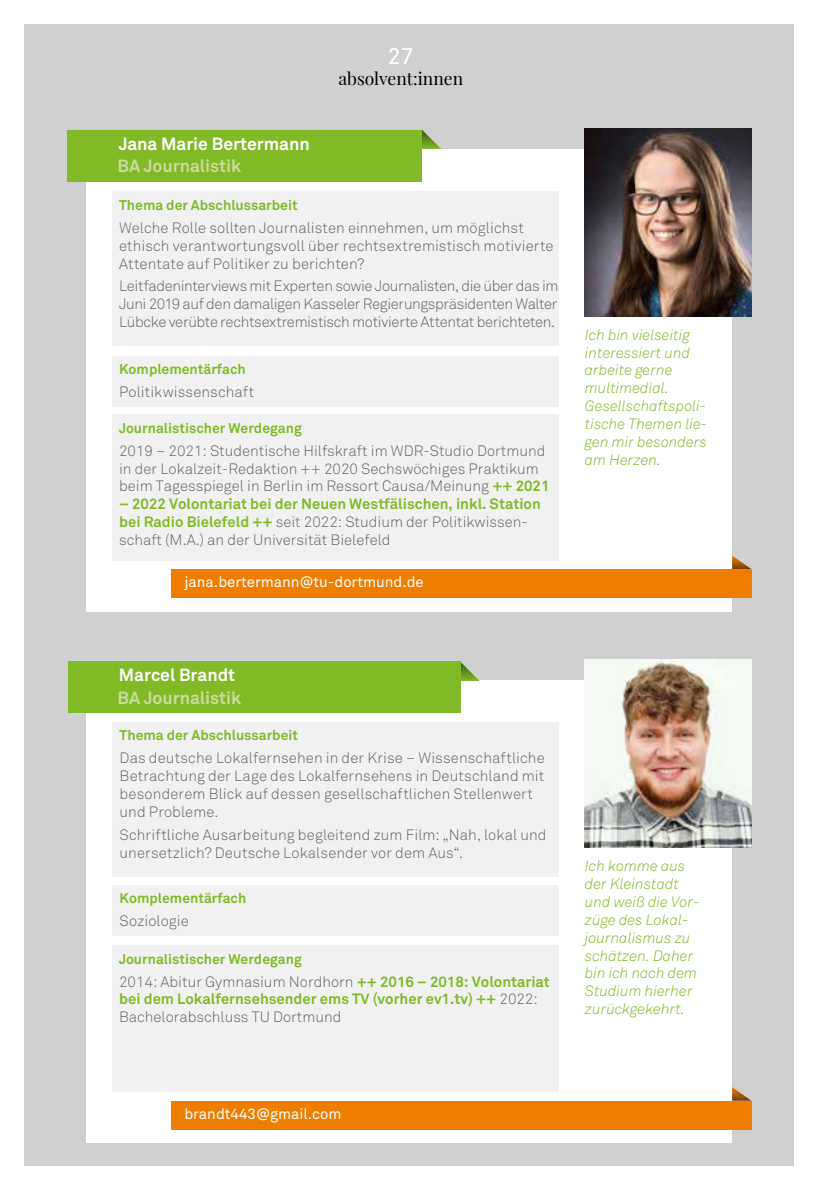
<style>
.page{position:relative;width:819px;height:1191px;background:#fff}
.page>*{position:absolute;margin:0;border:0;box-sizing:border-box;transform-origin:0 0}
.t1{font:22.75px "Akkurat Std";color:#fff}
.t2{font:700 17.5px "Akkurat Std";color:#fff}
.t3{font:700 17.5px "Akkurat Std";color:#c7dd9b}
.t4{font:17.5px "Playfair Display";color:#000}
.t5{font:300 14.88px/17.8px "Akkurat Std";letter-spacing:.005em;color:#646363}
.t6{font:700 14.88px/17.8px "Akkurat Std";color:#80ba27}
.t7{font:italic 300 14.88px/17.8px "Akkurat Std";color:#80ba27}
.t8{font:14.88px "Akkurat Std";color:#fff}
.t9{font:700 14px "Akkurat Std";color:#80ba27}
.s1{font-weight:700;color:#80ba27}
.s2{font-weight:300;color:#646363}
</style>
<div class="page">
<div style="left:25px;top:25px;width:769px;height:1141px;background:#d0d0d0"></div>
<div style="left:87px;top:680px;width:645px;height:462px;background:#fff"></div>
<svg style="left:732px;top:1087px;width:19px;height:13px"></svg>
<svg style="left:460px;top:661px;width:19px;height:20px"></svg>
<img style="left:585px;top:660px;width:166px;height:187px">
<div style="left:171px;top:1100px;width:580px;height:29px;background:#ef7d00"></div>
<div style="left:68px;top:661px;width:392px;height:52px;background:#80ba27"></div>
<div style="left:112px;top:945px;width:446px;height:147px;background:#f1f1f1"></div>
<div style="left:112px;top:722px;width:447px;height:154px;background:#f1f1f1"></div>
<div style="left:112px;top:884px;width:447px;height:51px;background:#f1f1f1"></div>
<div style="left:87px;top:149px;width:645px;height:462px;background:#fff"></div>
<svg style="left:732px;top:555px;width:19px;height:14px"></svg>
<svg style="left:422px;top:130px;width:19px;height:19px"></svg>
<div style="left:171px;top:569px;width:580px;height:29px;background:#ef7d00"></div>
<div style="left:68px;top:130px;width:354px;height:51px;background:#80ba27"></div>
<div style="left:112px;top:192px;width:446px;height:154px;background:#f1f1f1"></div>
<div style="left:112px;top:414px;width:446px;height:147px;background:#f1f1f1"></div>
<div style="left:112px;top:356px;width:446px;height:51px;background:#f1f1f1"></div>
<img style="left:584px;top:128px;width:167px;height:188px">
<p class="t2" style="left:119px;top:133px;width:192px">Jana Marie Bertermann</p>
<h1 class="t1" style="left:388px;top:43px;width:27px">27</h1>
<p class="t4" style="left:338px;top:68px;width:126px">absolvent:innen</p>
<p class="t3" style="left:117px;top:155px;width:125px">BA Journalistik</p>
<p class="t9" style="left:119px;top:196px;width:180px">Thema der Abschlussarbeit</p>
<p class="t5" style="left:119px;top:219px;width:436px">Welche Rolle sollten Journalisten einnehmen, um möglichst ethisch verantwortungsvoll über rechtsextremistisch motivierte<br>Attentate auf Politiker zu berichten?</p>
<p class="t5" style="left:119px;top:277px;width:441px;text-align:justify">Leitfadeninterviews mit Experten sowie Journalisten, die über das im Juni 2019 auf den damaligen Kasseler Regierungspräsidenten Walter Lübcke verübte rechtsextremistisch motivierte Attentat berichteten.</p>
<p class="t9" style="left:119px;top:361px;width:128px">Komplementärfach</p>
<p class="t5" style="left:119px;top:383px;width:137px">Politikwissenschaft</p>
<p class="t9" style="left:119px;top:419px;width:184px">Journalistischer Werdegang</p>
<p class="t5" style="left:119px;top:441px;width:432px">2019 – 2021: Studentische Hilfskraft im WDR-Studio Dortmund in der Lokalzeit-Redaktion ++ 2020 Sechswöchiges Praktikum beim Tagesspiegel in Berlin im Ressort Causa/Meinung <span class="s1">++ 2021</span></p>
<p class="t6" style="left:119px;top:495px;width:423px">– 2022 Volontariat bei der Neuen Westfälischen, inkl. Station bei Radio Bielefeld ++ <span class="s2">seit 2022: Studium der Politikwissen&shy;schaft (M.A.) an der Universität Bielefeld</span></p>
<p class="t8" style="left:184px;top:573px;width:241px">jana.bertermann@tu-dortmund.de</p>
<p class="t7" style="left:585px;top:326px;width:124px">Ich bin vielseitig interessiert und arbeite gerne multimedial.<br>Gesellschaftspoli&shy;tische Themen lie&shy;gen mir besonders am Herzen.</p>
<p class="t2" style="left:119px;top:664px;width:118px">Marcel Brandt</p>
<p class="t3" style="left:117px;top:686px;width:125px">BA Journalistik</p>
<p class="t9" style="left:120px;top:727px;width:180px">Thema der Abschlussarbeit</p>
<p class="t5" style="left:120px;top:749px;width:426px">Das deutsche Lokalfernsehen in der Krise – Wissenschaftliche Betrachtung der Lage des Lokalfernsehens in Deutschland mit besonderem Blick auf dessen gesellschaftlichen Stellenwert und Probleme.</p>
<p class="t5" style="left:120px;top:825px;width:428px">Schriftliche Ausarbeitung begleitend zum Film: „Nah, lokal und unersetzlich? Deutsche Lokalsender vor dem Aus“.</p>
<p class="t9" style="left:120px;top:889px;width:128px">Komplementärfach</p>
<p class="t5" style="left:120px;top:912px;width:71px">Soziologie</p>
<p class="t9" style="left:119px;top:950px;width:184px">Journalistischer Werdegang</p>
<p class="t6" style="left:119px;top:972px;width:432px"><span class="s2">2014: Abitur Gymnasium Nordhorn</span> ++ 2016 – 2018: Volontariat bei dem Lokalfernsehsender ems TV (vorher ev1.tv) ++ <span class="s2">2022:<br>Bachelorabschluss TU Dortmund</span></p>
<p class="t7" style="left:585px;top:857px;width:116px">Ich komme aus der Kleinstadt und weiß die Vor&shy;züge des Lokal&shy;journalismus zu schätzen. Daher bin ich nach dem<br>Studium hierher zurückgekehrt.</p>
<p class="t8" style="left:184px;top:1104px;width:159px">brandt443@gmail.com</p>
</div>
